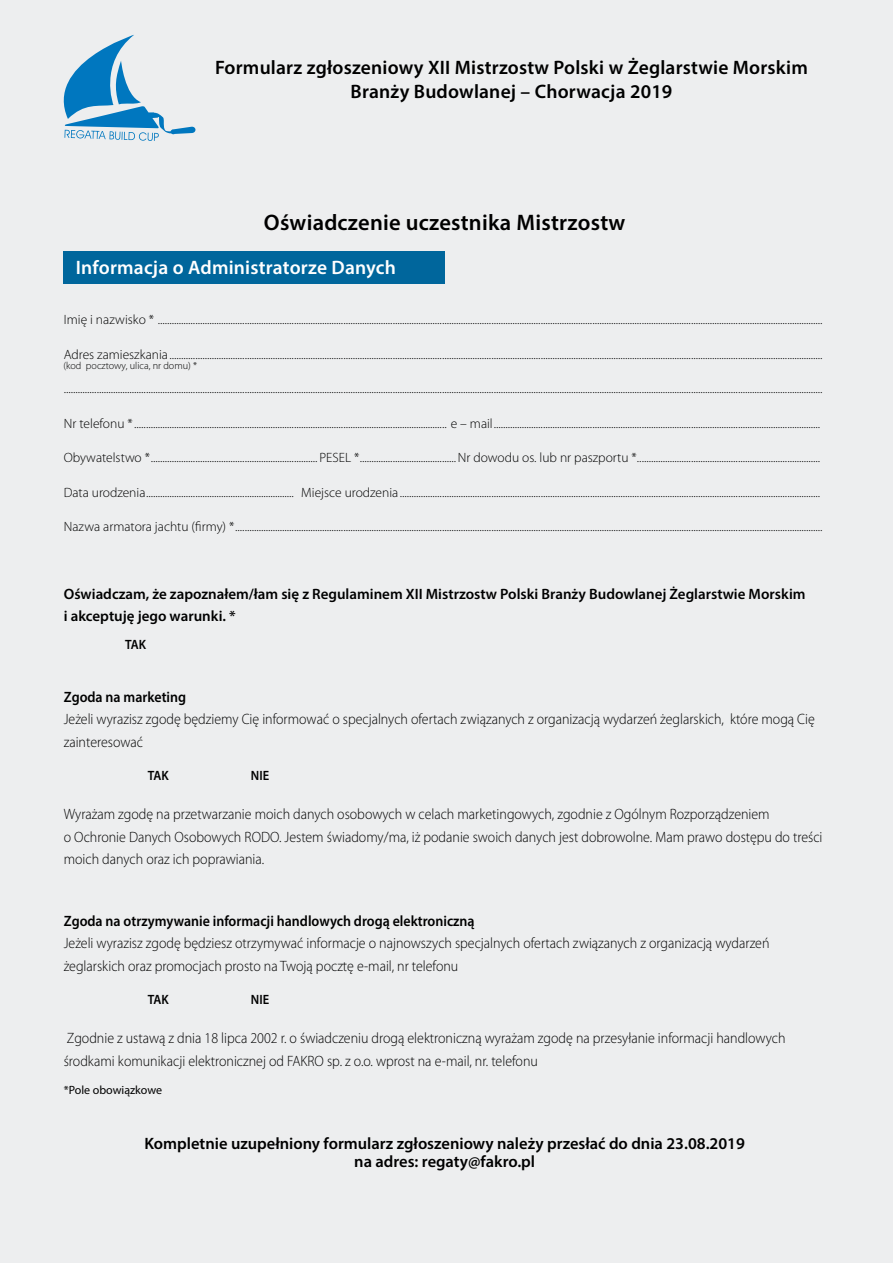
<style>
.page{position:relative;width:893px;height:1263px;background:#edeeef}
.page>*{position:absolute;margin:0;border:0;box-sizing:border-box;transform-origin:0 0}
.t1{font:600 22.5px "Myriad Pro";letter-spacing:.01em;color:#000}
.t2{font:600 19.5px/23.4px "Myriad Pro";letter-spacing:.01em;color:#000;text-align:center}
.t3{font:600 19.5px "Myriad Pro";letter-spacing:.01em;color:#fff}
.t4{font:600 16.5px/18px "Myriad Pro";color:#000;text-align:center}
.t5{font:300 15px/22.5px "Myriad Pro";color:#000;scale:.93 1}
.t6{font:600 15px/22.5px "Myriad Pro";color:#000}
.t7{font:600 15px "Myriad Pro";color:#000;scale:.93 1}
.t8{font:300 13.5px "Myriad Pro";color:#000}
.t9{font:600 13.5px "Myriad Pro";color:#000;scale:.93 1}
.t10{font:12px "Myriad Pro";color:#000}
.t11{font:300 10.2px "Myriad Pro";color:#000}
</style>
<div class="page">
<svg style="left:64px;top:35px;width:131px;height:106px"></svg>
<div style="left:63px;top:251px;width:382px;height:32px;background:#00669c"></div>
<h2 class="t2" style="left:215px;top:55px;width:594px">Formularz zgłoszeniowy XII Mistrzostw Polski w Żeglarstwie Morskim<br>Branży Budowlanej – Chorwacja 2019</h2>
<h1 class="t1" style="left:264px;top:208px;width:363px">Oświadczenie uczestnika Mistrzostw</h1>
<h2 class="t3" style="left:76px;top:255px;width:322px">Informacja o Administratorze Danych</h2>
<p class="t8" style="left:64px;top:312px;width:760px">Imię i nazwisko * ...........................................................................................................................................................................................................................................................................................</p>
<p class="t8" style="left:64px;top:347px;width:760px">Adres zamieszkania......................................................................................................................................................................................................................................................................................</p>
<p class="t8" style="left:64px;top:381px;width:760px">...................................................................................................................................................................................................................................................................................................................................</p>
<p class="t8" style="left:64px;top:416px;width:758px">Nr telefonu *..................................................................................................................................... e – mail...........................................................................................................................................</p>
<p class="t8" style="left:64px;top:450px;width:758px">Obywatelstwo *....................................................................... PESEL *.........................................Nr dowodu os. lub nr paszportu *..............................................................................</p>
<p class="t8" style="left:64px;top:485px;width:758px">Data urodzenia............................................................... Miejsce urodzenia...................................................................................................................................................................................</p>
<p class="t8" style="left:64px;top:519px;width:760px">Nazwa armatora jachtu (firmy) *..........................................................................................................................................................................................................................................................</p>
<p class="t11" style="left:63px;top:360px;width:135px">(kod pocztowy, ulica, nr domu) *</p>
<p class="t6" style="left:64px;top:582px;width:743px">Oświadczam, że zapoznałem/łam się z Regulaminem XII Mistrzostw Polski Branży Budowlanej Żeglarstwie Morskim i akceptuję jego warunki. *</p>
<p class="t9" style="left:125px;top:636px;width:24px">TAK</p>
<p class="t7" style="left:64px;top:687px;width:133px">Zgoda na marketing</p>
<p class="t5" style="left:64px;top:708px;width:809px">Jeżeli wyrazisz zgodę będziemy Cię informować o specjalnych ofertach związanych z organizacją wydarzeń żeglarskich, które mogą Cię zainteresować</p>
<p class="t9" style="left:148px;top:767px;width:24px">TAK</p>
<p class="t9" style="left:251px;top:767px;width:21px">NIE</p>
<p class="t5" style="left:64px;top:803px;width:817px">Wyrażam zgodę na przetwarzanie moich danych osobowych w celach marketingowych, zgodnie z Ogólnym Rozporządzeniem<br>o Ochronie Danych Osobowych RODO. Jestem świadomy/ma, iż podanie swoich danych jest dobrowolne. Mam prawo dostępu do treści moich danych oraz ich poprawiania.</p>
<p class="t7" style="left:64px;top:911px;width:443px">Zgoda na otrzymywanie informacji handlowych drogą elektroniczną</p>
<p class="t5" style="left:64px;top:932px;width:760px">Jeżeli wyrazisz zgodę będziesz otrzymywać informacje o najnowszych specjalnych ofertach związanych z organizacją wydarzeń żeglarskich oraz promocjach prosto na Twoją pocztę e-mail, nr telefonu</p>
<p class="t9" style="left:148px;top:991px;width:24px">TAK</p>
<p class="t9" style="left:251px;top:991px;width:21px">NIE</p>
<p class="t5" style="left:64px;top:1027px;width:777px">Zgodnie z ustawą z dnia 18 lipca 2002 r. o świadczeniu drogą elektroniczną wyrażam zgodę na przesyłanie informacji handlowych środkami komunikacji elektronicznej od FAKRO sp. z o.o. wprost na e-mail, nr. telefonu</p>
<p class="t10" style="left:64px;top:1083px;width:100px">*Pole obowiązkowe</p>
<p class="t4" style="left:144px;top:1133px;width:602px">Kompletnie uzupełniony formularz zgłoszeniowy należy przesłać do dnia 23.08.2019 na adres: regaty@fakro.pl</p>
</div>
